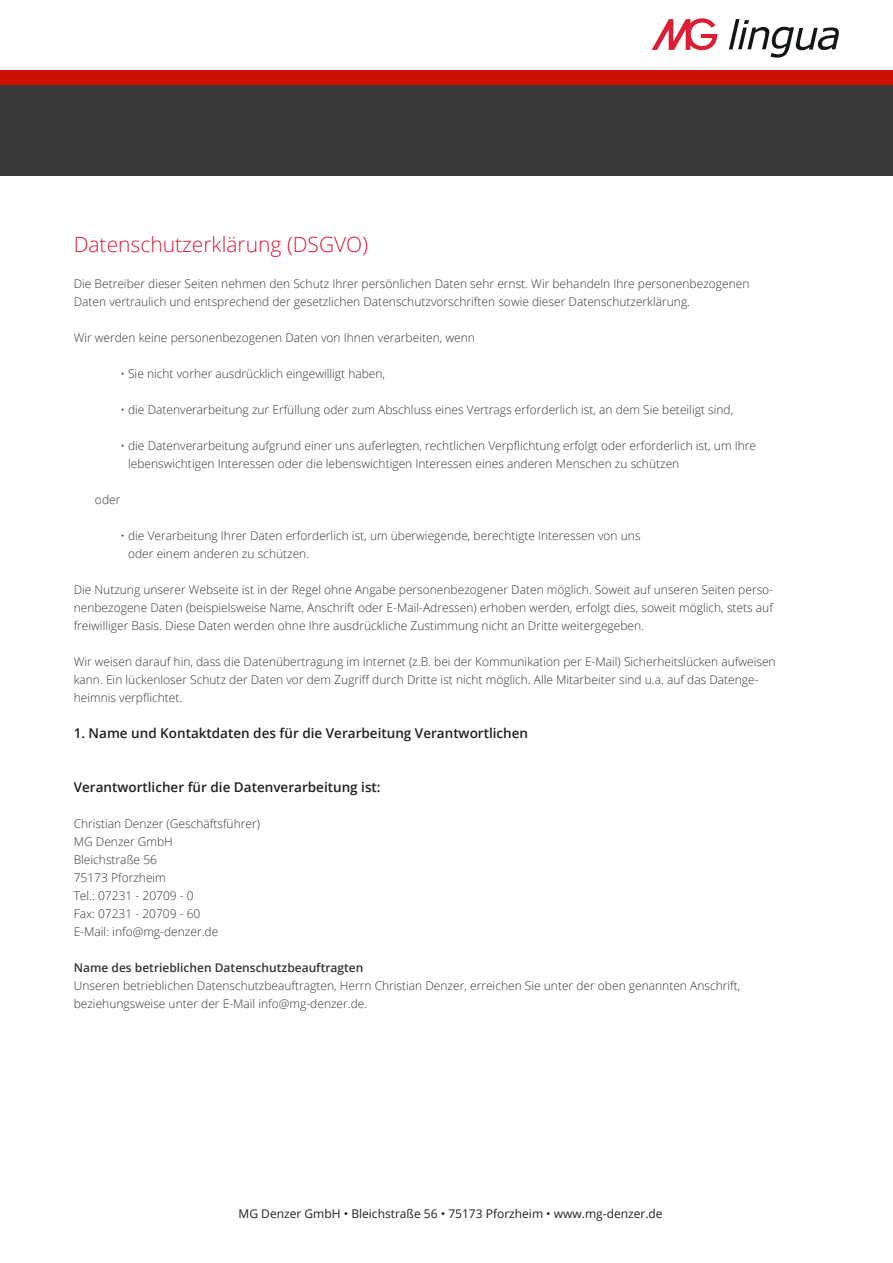
<style>
.page{position:relative;width:893px;height:1263px;background:#fff}
.page>*{position:absolute;margin:0;border:0;box-sizing:border-box;transform-origin:0 0}
.t1{font:300 21px "Open Sans";color:#dc1a36}
.t2{font:600 13.5px "Open Sans";color:#231f20}
.t3{font:300 12px/18px "Open Sans";color:#313436}
.t4{font:12px "Open Sans";color:#231f20}
.t5{font:600 12px "Open Sans";color:#313436}
</style>
<div class="page">
<div style="left:0;top:70px;width:893px;height:15px;background:#cb1103"></div>
<div style="left:0;top:85px;width:893px;height:90px;background:#393939"></div>
<svg style="left:652px;top:18px;width:65px;height:32px"></svg>
<svg style="left:729px;top:19px;width:110px;height:39px"></svg>
<h1 class="t1" style="left:74px;top:230px;width:296px">Datenschutzerklärung (DSGVO)</h1>
<p class="t3" style="left:74px;top:274px;width:677px">Die Betreiber dieser Seiten nehmen den Schutz Ihrer persönlichen Daten sehr ernst. Wir behandeln Ihre personenbezogenen<br>Daten vertraulich und entsprechend der gesetzlichen Datenschutzvorschriften sowie dieser Datenschutzerklärung.</p>
<p class="t3" style="left:74px;top:328px;width:403px">Wir werden keine personenbezogenen Daten von Ihnen verarbeiten, wenn</p>
<p class="t3" style="left:120px;top:364px;width:266px">• Sie nicht vorher ausdrücklich eingewilligt haben,</p>
<p class="t3" style="left:120px;top:400px;width:614px">• die Datenverarbeitung zur Erfüllung oder zum Abschluss eines Vertrags erforderlich ist, an dem Sie beteiligt sind,</p>
<p class="t3" style="left:128px;top:436px;width:629px;text-indent:-8px">• die Datenverarbeitung aufgrund einer uns auferlegten, rechtlichen Verpflichtung erfolgt oder erforderlich ist, um Ihre lebenswichtigen Interessen oder die lebenswichtigen Interessen eines anderen Menschen zu schützen</p>
<p class="t3" style="left:95px;top:490px;width:27px">oder</p>
<p class="t3" style="left:128px;top:526px;width:514px;text-indent:-8px">• die Verarbeitung Ihrer Daten erforderlich ist, um überwiegende, berechtigte Interessen von uns oder einem anderen zu schützen.</p>
<p class="t3" style="left:74px;top:580px;width:701px;text-align:justify">Die Nutzung unserer Webseite ist in der Regel ohne Angabe personenbezogener Daten möglich. Soweit auf unseren Seiten perso&shy;nenbezogene Daten (beispielsweise Name, Anschrift oder E-Mail-Adressen) erhoben werden, erfolgt dies, soweit möglich, stets auf freiwilliger Basis. Diese Daten werden ohne Ihre ausdrückliche Zustimmung nicht an Dritte weitergegeben.</p>
<p class="t3" style="left:74px;top:652px;width:703px">Wir weisen darauf hin, dass die Datenübertragung im Internet (z.B. bei der Kommunikation per E-Mail) Sicherheitslücken aufweisen kann. Ein lückenloser Schutz der Daten vor dem Zugriff durch Dritte ist nicht möglich. Alle Mitarbeiter sind u.a. auf das Datenge&shy;heimnis verpflichtet.</p>
<p class="t2" style="left:74px;top:724px;width:456px">1. Name und Kontaktdaten des für die Verarbeitung Verantwortlichen</p>
<p class="t2" style="left:74px;top:778px;width:308px">Verantwortlicher für die Datenverarbeitung ist:</p>
<p class="t3" style="left:74px;top:814px;width:188px">Christian Denzer (Geschäftsführer)<br>MG Denzer GmbH<br>Bleichstraße 56<br>75173 Pforzheim<br>Tel.: 07231 - 20709 - 0<br>Fax: 07231 - 20709 - 60<br>E-Mail: info@mg-denzer.de</p>
<p class="t5" style="left:74px;top:959px;width:291px">Name des betrieblichen Datenschutzbeauftragten</p>
<p class="t3" style="left:74px;top:976px;width:668px">Unseren betrieblichen Datenschutzbeauftragten, Herrn Christian Denzer, erreichen Sie unter der oben genannten Anschrift, beziehungsweise unter der E-Mail info@mg-denzer.de.</p>
<p class="t4" style="left:239px;top:1205px;width:426px">MG Denzer GmbH • Bleichstraße 56 • 75173 Pforzheim • www.mg-denzer.de</p>
</div>
